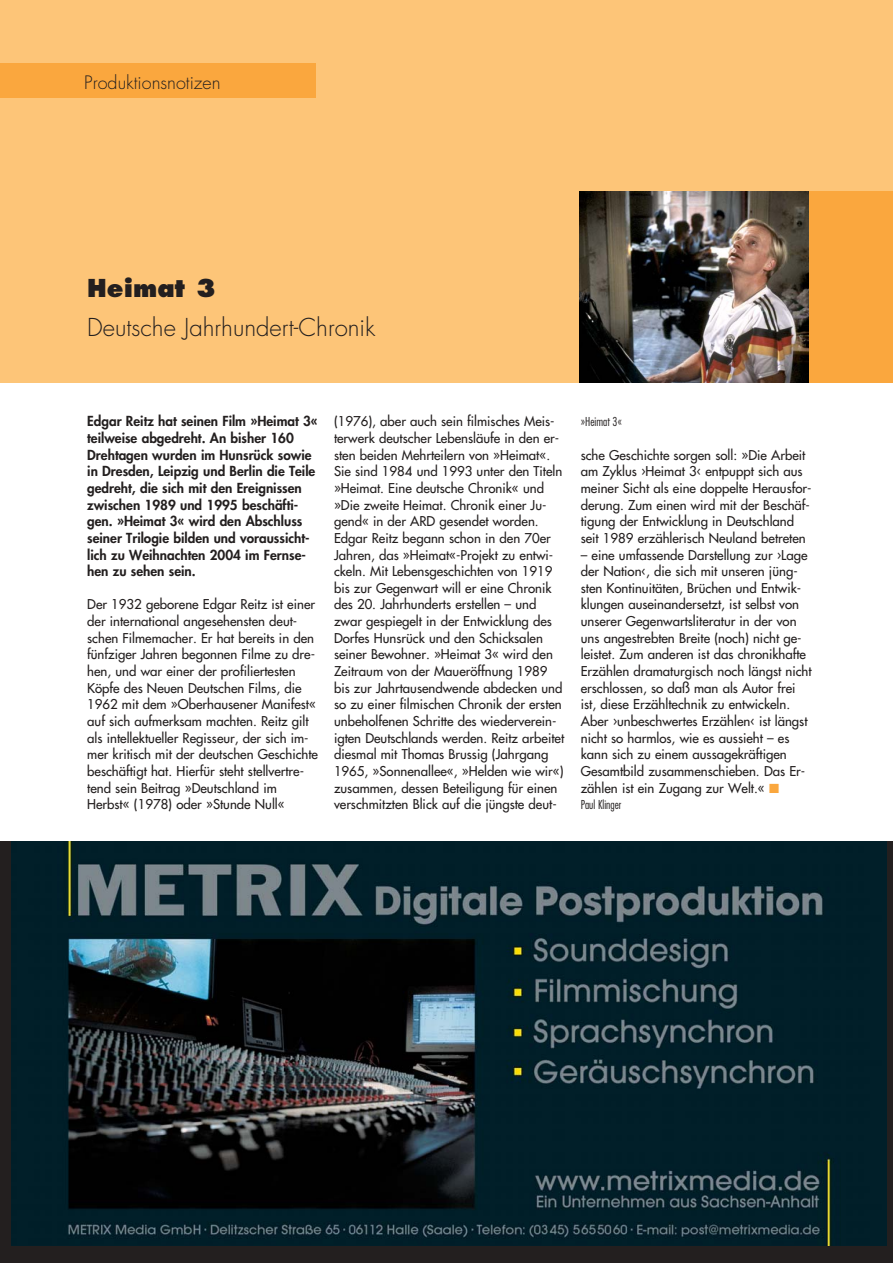
<style>
.page{position:relative;width:893px;height:1263px;background:#fff}
.page>*{position:absolute;margin:0;border:0;box-sizing:border-box;transform-origin:0 0}
.t1{font:300 24px "Futura";color:#231f1f}
.t2{font:800 24px "Futura";color:#231f1f}
.t3{font:300 18px "Futura";color:#231f1f}
.t4{font:800 13.5px/16.6px "Futura";color:#231f1f}
.t5{font:13.2px/16.6px "Futura";color:#231f1f}
.t6{font:300 condensed 12px "Futura";color:#231f1f}
.s1{color:#faa73e}
</style>
<div class="page">
<div style="left:0;top:0;width:892px;height:383px;background:#fdc578"></div>
<div style="left:0;top:64px;width:315px;height:34px;background:#faa73e"></div>
<div style="left:0;top:842px;width:892px;height:421px;background:#231f1f"></div>
<img style="left:11px;top:842px;width:875px;height:404px">
<div style="left:579px;top:191px;width:313px;height:192px;background:#faa73e"></div>
<img style="left:579px;top:191px;width:230px;height:192px">
<h2 class="t3" style="left:84px;top:74px;width:138px">Produktionsnotizen</h2>
<h1 class="t2" style="left:87px;top:278px;width:130px">Heimat 3</h1>
<h1 class="t1" style="left:87px;top:317px;width:290px">Deutsche Jahrhundert-Chronik</h1>
<p class="t4" style="left:87px;top:414px;width:232px">Edgar Reitz hat seinen Film »Heimat 3« teilweise abgedreht. An bisher 160<br>Drehtagen wurden im Hunsrück sowie in Dresden, Leipzig und Berlin die Teile gedreht, die sich mit den Ereignissen zwischen 1989 und 1995 beschäfti&shy;gen. »Heimat 3« wird den Abschluss seiner Trilogie bilden und voraussicht&shy;lich zu Weihnachten 2004 im Fernse&shy;hen zu sehen sein.</p>
<p class="t5" style="left:87px;top:597px;width:232px">Der 1932 geborene Edgar Reitz ist einer der international angesehensten deut&shy;schen Filmemacher. Er hat bereits in den fünfziger Jahren begonnen Filme zu dre&shy;hen, und war einer der profiliertesten Köpfe des Neuen Deutschen Films, die 1962 mit dem »Oberhausener Manifest« auf sich aufmerksam machten. Reitz gilt als intellektueller Regisseur, der sich im&shy;mer kritisch mit der deutschen Geschichte beschäftigt hat. Hierfür steht stellvertre&shy;tend sein Beitrag »Deutschland im Herbst« (1978) oder »Stunde Null«</p>
<p class="t5" style="left:334px;top:414px;width:232px">(1976), aber auch sein filmisches Meis&shy;terwerk deutscher Lebensläufe in den er&shy;sten beiden Mehrteilern von »Heimat«.<br>Sie sind 1984 und 1993 unter den Titeln »Heimat. Eine deutsche Chronik« und »Die zweite Heimat. Chronik einer Ju&shy;gend« in der ARD gesendet worden.<br>Edgar Reitz begann schon in den 70er Jahren, das »Heimat«-Projekt zu entwi&shy;ckeln. Mit Lebensgeschichten von 1919 bis zur Gegenwart will er eine Chronik des 20. Jahrhunderts erstellen – und zwar gespiegelt in der Entwicklung des Dorfes Hunsrück und den Schicksalen seiner Bewohner. »Heimat 3« wird den Zeitraum von der Maueröffnung 1989 bis zur Jahrtausendwende abdecken und so zu einer filmischen Chronik der ersten unbeholfenen Schritte des wiederverein&shy;igten Deutschlands werden. Reitz arbeitet diesmal mit Thomas Brussig (Jahrgang 1965, »Sonnenallee«, »Helden wie wir«) zusammen, dessen Beteiligung für einen verschmitzten Blick auf die jüngste deut-</p>
<p class="t6" style="left:580px;top:417px;width:43px">»Heimat 3«</p>
<p class="t5" style="left:580px;top:447px;width:232px">sche Geschichte sorgen soll: »Die Arbeit am Zyklus ›Heimat 3‹ entpuppt sich aus meiner Sicht als eine doppelte Herausfor&shy;derung. Zum einen wird mit der Beschäf&shy;tigung der Entwicklung in Deutschland seit 1989 erzählerisch Neuland betreten</p>
<p class="t5" style="left:580px;top:547px;width:232px">– eine umfassende Darstellung zur ›Lage der Nation‹, die sich mit unseren jüng&shy;sten Kontinuitäten, Brüchen und Entwik&shy;klungen auseinandersetzt, ist selbst von unserer Gegenwartsliteratur in der von uns angestrebten Breite (noch) nicht ge&shy;leistet. Zum anderen ist das chronikhafte Erzählen dramaturgisch noch längst nicht erschlossen, so daß man als Autor frei ist, diese Erzähltechnik zu entwickeln.<br>Aber ›unbeschwertes Erzählen‹ ist längst nicht so harmlos, wie es aussieht – es kann sich zu einem aussagekräftigen Gesamtbild zusammenschieben. Das Er&shy;zählen ist ein Zugang zur Welt.« <span class="s1">■</span></p>
<p class="t6" style="left:580px;top:800px;width:42px">Paul Klinger</p>
</div>
